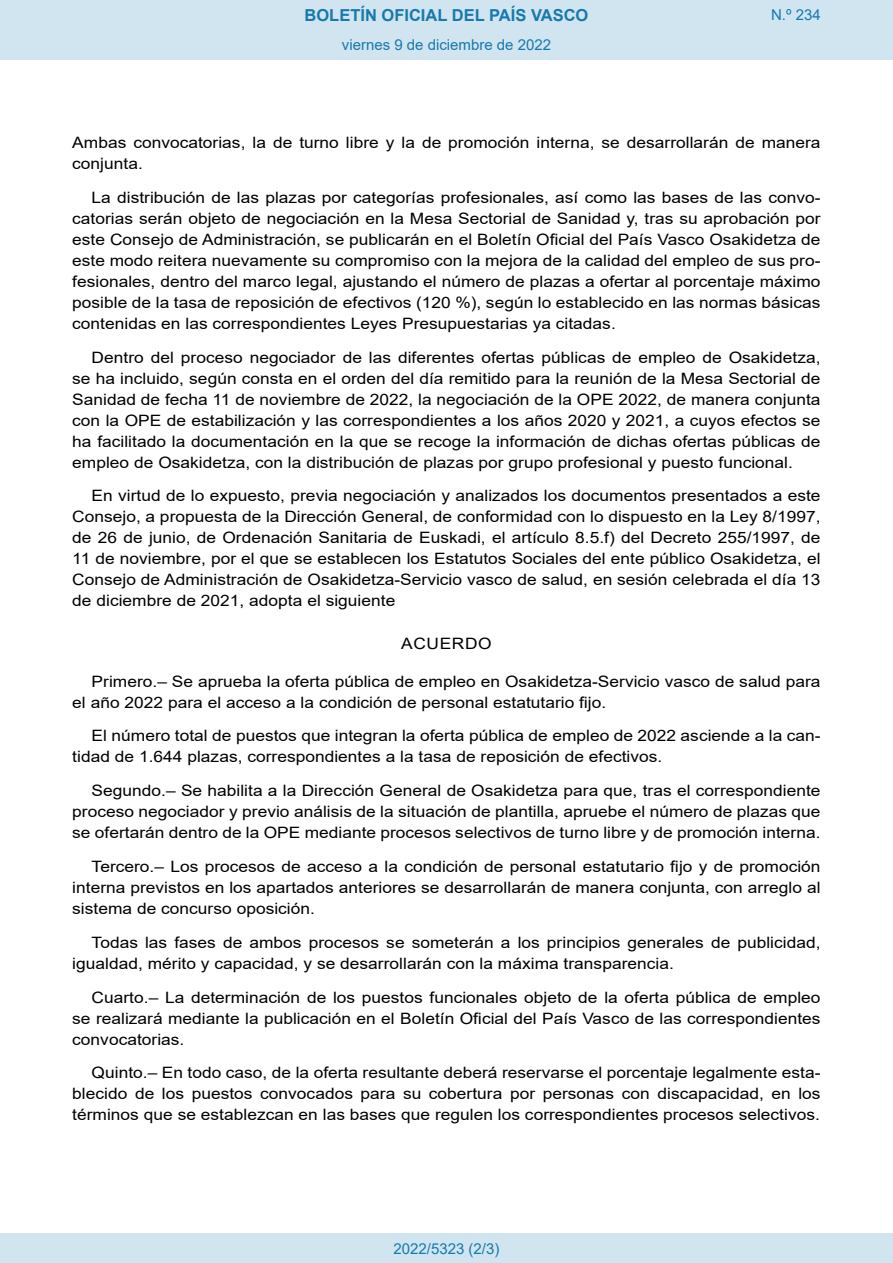
<style>
.page{position:relative;width:893px;height:1263px;background:#fff}
.page>*{position:absolute;margin:0;border:0;box-sizing:border-box;transform-origin:0 0}
.t1{font:700 16.5px "Arial";color:#1879ad}
.BOPVDetalle{font:15.6px/21px "Arial";color:#000;text-align:justify;scale:1.11 1}
.BOPVClave{font:15.6px "Arial";letter-spacing:.035em;color:#000;scale:1.11 1}
.Paginacion_Centro{font:15px "Arial";color:#1879ad}
</style>
<div class="page">
<div style="left:0;top:0;width:893px;height:60px;background:#d0e5f0"></div>
<div style="left:0;top:1233px;width:893px;height:30px;background:#d0e5f0"></div>
<p class="t1" style="left:305px;top:3px;width:285px">BOLETÍN OFICIAL DEL PAÍS VASCO</p>
<p class="Paginacion_Centro" style="left:342px;top:35px;width:211px">viernes 9 de diciembre de 2022</p>
<p class="Paginacion_Centro" style="left:771px;top:5px;width:51px">N.º 234</p>
<p class="BOPVDetalle" style="left:72px;top:132px;width:676px">Ambas convocatorias, la de turno libre y la de promoción interna, se desarrollarán de manera conjunta.</p>
<p class="BOPVDetalle" style="left:72px;top:187px;width:676px;text-indent:19px">La distribución de las plazas por categorías profesionales, así como las bases de las convo&shy;catorias serán objeto de negociación en la Mesa Sectorial de Sanidad y, tras su aprobación por este Consejo de Administración, se publicarán en el Boletín Oficial del País Vasco Osakidetza de este modo reitera nuevamente su compromiso con la mejora de la calidad del empleo de sus pro&shy;fesionales, dentro del marco legal, ajustando el número de plazas a ofertar al porcentaje máximo posible de la tasa de reposición de efectivos (120 %), según lo establecido en las normas básicas contenidas en las correspondientes Leyes Presupuestarias ya citadas.</p>
<p class="BOPVDetalle" style="left:72px;top:347px;width:676px;text-indent:19px">Dentro del proceso negociador de las diferentes ofertas públicas de empleo de Osakidetza, se ha incluido, según consta en el orden del día remitido para la reunión de la Mesa Sectorial de Sanidad de fecha 11 de noviembre de 2022, la negociación de la OPE 2022, de manera conjunta con la OPE de estabilización y las correspondientes a los años 2020 y 2021, a cuyos efectos se ha facilitado la documentación en la que se recoge la información de dichas ofertas públicas de empleo de Osakidetza, con la distribución de plazas por grupo profesional y puesto funcional.</p>
<p class="BOPVDetalle" style="left:72px;top:485px;width:676px;text-indent:19px">En virtud de lo expuesto, previa negociación y analizados los documentos presentados a este Consejo, a propuesta de la Dirección General, de conformidad con lo dispuesto en la Ley 8/1997, de 26 de junio, de Ordenación Sanitaria de Euskadi, el artículo 8.5.f) del Decreto 255/1997, de 11 de noviembre, por el que se establecen los Estatutos Sociales del ente público Osakidetza, el Consejo de Administración de Osakidetza-Servicio vasco de salud, en sesión celebrada el día 13 de diciembre de 2021, adopta el siguiente</p>
<p class="BOPVClave" style="left:401px;top:632px;width:83px">ACUERDO</p>
<p class="BOPVDetalle" style="left:72px;top:671px;width:676px;text-indent:19px">Primero.– Se aprueba la oferta pública de empleo en Osakidetza-Servicio vasco de salud para el año 2022 para el acceso a la condición de personal estatutario fijo.</p>
<p class="BOPVDetalle" style="left:72px;top:725px;width:676px;text-indent:19px">El número total de puestos que integran la oferta pública de empleo de 2022 asciende a la can&shy;tidad de 1.644 plazas, correspondientes a la tasa de reposición de efectivos.</p>
<p class="BOPVDetalle" style="left:72px;top:780px;width:676px;text-indent:19px">Segundo.– Se habilita a la Dirección General de Osakidetza para que, tras el correspondiente proceso negociador y previo análisis de la situación de plantilla, apruebe el número de plazas que se ofertarán dentro de la OPE mediante procesos selectivos de turno libre y de promoción interna.</p>
<p class="BOPVDetalle" style="left:72px;top:856px;width:676px;text-indent:19px">Tercero.– Los procesos de acceso a la condición de personal estatutario fijo y de promoción interna previstos en los apartados anteriores se desarrollarán de manera conjunta, con arreglo al sistema de concurso oposición.</p>
<p class="BOPVDetalle" style="left:72px;top:932px;width:676px;text-indent:19px">Todas las fases de ambos procesos se someterán a los principios generales de publicidad, igualdad, mérito y capacidad, y se desarrollarán con la máxima transparencia.</p>
<p class="BOPVDetalle" style="left:72px;top:986px;width:676px;text-indent:19px">Cuarto.– La determinación de los puestos funcionales objeto de la oferta pública de empleo se realizará mediante la publicación en el Boletín Oficial del País Vasco de las correspondientes convocatorias.</p>
<p class="BOPVDetalle" style="left:72px;top:1062px;width:676px;text-indent:19px">Quinto.– En todo caso, de la oferta resultante deberá reservarse el porcentaje legalmente esta&shy;blecido de los puestos convocados para su cobertura por personas con discapacidad, en los términos que se establezcan en las bases que regulen los correspondientes procesos selectivos.</p>
<p class="Paginacion_Centro" style="left:393px;top:1238px;width:107px">2022/5323 (2/3)</p>
</div>
